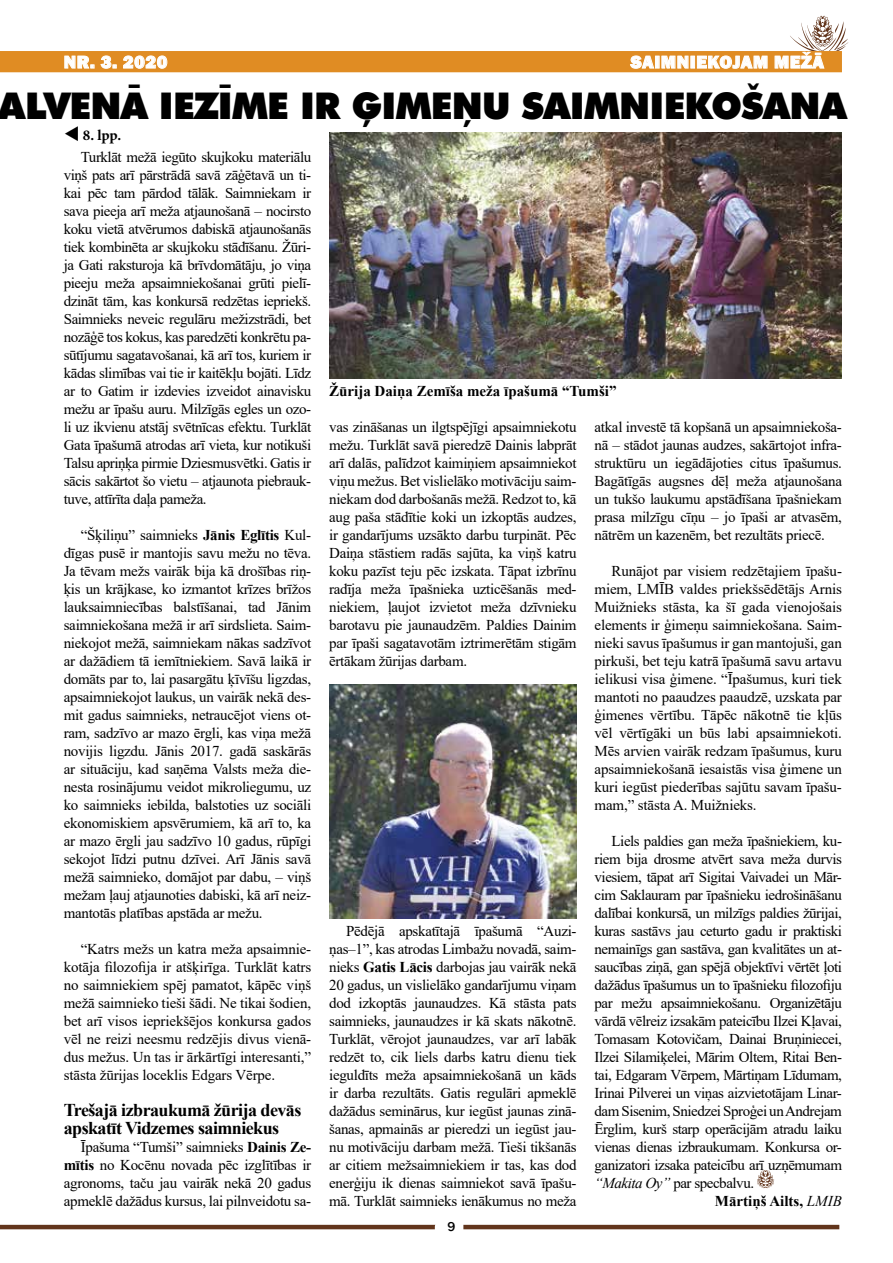
<style>
.page{position:relative;width:893px;height:1263px;background:#fff}
.page>*{position:absolute;margin:0;border:0;box-sizing:border-box;transform-origin:0 0}
.t1{font:900 36.75px "Futura TL";letter-spacing:-.02em;color:#000}
.t2{font:700 18px/18px "Times New Roman";letter-spacing:-.03em;color:#000}
.t3{font:800 18px "Franklin Gothic";letter-spacing:.04em;color:#fff}
.t4{font:15px/18px "Times New Roman";letter-spacing:-.03em;color:#000;text-align:justify}
.t5{font:700 15px "Times New Roman";color:#000}
.t6{font:700 15px "Minion Pro";color:#000}
.t7{font:500 13.5px "Franklin Gothic";color:#000}
.s1{font-weight:700}
.s2{font-style:italic}
.s3{font-weight:400;font-style:italic}
</style>
<div class="page">
<hr style="left:0;top:1225px;width:839px;height:4px;background:#62351c">
<svg style="left:435px;top:1224px;width:28px;height:5px"></svg>
<div style="left:0;top:51px;width:842px;height:21px;background:#e08c23"></div>
<svg style="left:630px;top:55px;width:25px;height:14px"></svg>
<div style="left:655px;top:56px;width:4px;height:13px;border:1px solid #fff"></div>
<svg style="left:661px;top:55px;width:28px;height:14px"></svg>
<div style="left:690px;top:56px;width:5px;height:13px;border:1px solid #fff"></div>
<svg style="left:697px;top:55px;width:71px;height:14px"></svg>
<svg style="left:774px;top:16px;width:74px;height:53px"></svg>
<svg style="left:64px;top:55px;width:53px;height:14px"></svg>
<svg style="left:123px;top:55px;width:45px;height:14px"></svg>
<svg style="left:757px;top:1170px;width:17px;height:18px"></svg>
<img style="left:329px;top:684px;width:248px;height:234px">
<img style="left:329px;top:133px;width:513px;height:245px">
<p class="t3" style="left:64px;top:50px;width:105px">NR. 3. 2020</p>
<p class="t3" style="left:631px;top:50px;width:195px">SAIMNIEKOJAM MEŽĀ</p>
<h1 class="t1" style="left:-1px;top:80px;width:849px">ALVENĀ IEZĪME IR ĢIMEŅU SAIMNIEKOŠANA</h1>
<p class="t6" style="left:64px;top:125px;width:59px">▼ 8. lpp.</p>
<p class="t4" style="left:64px;top:148px;width:249px;text-indent:17px">Turklāt mežā iegūto skujkoku materiālu viņš pats arī pārstrādā savā zāģētavā un ti&shy;kai pēc tam pārdod tālāk. Saimniekam ir sava pieeja arī meža atjaunošanā – nocirsto koku vietā atvērumos dabiskā atjaunošanās tiek kombinēta ar skujkoku stādīšanu. Žūri&shy;ja Gati raksturoja kā brīvdomātāju, jo viņa pieeju meža apsaimniekošanai grūti pielī&shy;dzināt tām, kas konkursā redzētas iepriekš.<br>Saimnieks neveic regulāru mežizstrādi, bet nozāģē tos kokus, kas paredzēti konkrētu pa&shy;sūtījumu sagatavošanai, kā arī tos, kuriem ir kādas slimības vai tie ir kaitēkļu bojāti. Līdz ar to Gatim ir izdevies izveidot ainavisku mežu ar īpašu auru. Milzīgās egles un ozo&shy;li uz ikvienu atstāj svētnīcas efektu. Turklāt Gata īpašumā atrodas arī vieta, kur notikuši Talsu apriņķa pirmie Dziesmusvētki. Gatis ir sācis sakārtot šo vietu – atjaunota piebrauk&shy;tuve, attīrīta daļa pameža.</p>
<p class="t4" style="left:64px;top:526px;width:249px;text-indent:17px">“Šķiliņu” saimnieks <span class="s1">Jānis Eglītis</span> Kul&shy;dīgas pusē ir mantojis savu mežu no tēva.<br>Ja tēvam mežs vairāk bija kā drošības riņ&shy;ķis un krājkase, ko izmantot krīzes brīžos lauksaimniecības balstīšanai, tad Jānim saimniekošana mežā ir arī sirdslieta. Saim&shy;niekojot mežā, saimniekam nākas sadzīvot ar dažādiem tā iemītniekiem. Savā laikā ir domāts par to, lai pasargātu ķīvīšu ligzdas, apsaimniekojot laukus, un vairāk nekā des&shy;mit gadus saimnieks, netraucējot viens ot&shy;ram, sadzīvo ar mazo ērgli, kas viņa mežā novijis ligzdu. Jānis 2017. gadā saskārās ar situāciju, kad saņēma Valsts meža die&shy;nesta rosinājumu veidot mikroliegumu, uz ko saimnieks iebilda, balstoties uz sociāli ekonomiskiem apsvērumiem, kā arī to, ka ar mazo ērgli jau sadzīvo 10 gadus, rūpīgi sekojot līdzi putnu dzīvei. Arī Jānis savā mežā saimnieko, domājot par dabu, – viņš mežam ļauj atjaunoties dabiski, kā arī neiz&shy;mantotās platības apstāda ar mežu.</p>
<p class="t4" style="left:64px;top:940px;width:249px;text-indent:17px">“Katrs mežs un katra meža apsaimnie&shy;kotāja filozofija ir atšķirīga. Turklāt katrs no saimniekiem spēj pamatot, kāpēc viņš mežā saimnieko tieši šādi. Ne tikai šodien, bet arī visos iepriekšējos konkursa gados vēl ne reizi neesmu redzējis divus vienā&shy;dus mežus. Un tas ir ārkārtīgi interesanti,” stāsta žūrijas loceklis Edgars Vērpe.</p>
<p class="t2" style="left:64px;top:1100px;width:239px">Trešajā izbraukumā žūrija devās apskatīt Vidzemes saimniekus</p>
<p class="t4" style="left:64px;top:1138px;width:249px;text-indent:17px">Īpašuma “Tumši” saimnieks <span class="s1">Dainis Ze&shy;mītis</span> no Kocēnu novada pēc izglītības ir agronoms, taču jau vairāk nekā 20 gadus apmeklē dažādus kursus, lai pilnveidotu sa-</p>
<p class="t5" style="left:329px;top:380px;width:289px">Žūrija Daiņa Zemīša meža īpašumā “Tumši”</p>
<p class="t4" style="left:329px;top:418px;width:249px">vas zināšanas un ilgtspējīgi apsaimniekotu mežu. Turklāt savā pieredzē Dainis labprāt arī dalās, palīdzot kaimiņiem apsaimniekot viņu mežus. Bet vislielāko motivāciju saim&shy;niekam dod darbošanās mežā. Redzot to, kā aug paša stādītie koki un izkoptās audzes, ir gandarījums uzsākto darbu turpināt. Pēc Daiņa stāstiem radās sajūta, ka viņš katru koku pazīst teju pēc izskata. Tāpat izbrīnu radīja meža īpašnieka uzticēšanās med&shy;niekiem, ļaujot izvietot meža dzīvnieku barotavu pie jaunaudzēm. Paldies Dainim par īpaši sagatavotām iztrimerētām stigām ērtākam žūrijas darbam.</p>
<p class="t4" style="left:595px;top:418px;width:249px">atkal investē tā kopšanā un apsaimniekoša&shy;nā – stādot jaunas audzes, sakārtojot infra&shy;struktūru un iegādājoties citus īpašumus.<br>Bagātīgās augsnes dēļ meža atjaunošana un tukšo laukumu apstādīšana īpašniekam prasa milzīgu cīņu – jo īpaši ar atvasēm, nātrēm un kazenēm, bet rezultāts priecē.</p>
<p class="t4" style="left:595px;top:562px;width:249px;text-indent:17px">Runājot par visiem redzētajiem īpašu&shy;miem, LMĪB valdes priekšsēdētājs Arnis Muižnieks stāsta, ka šī gada vienojošais elements ir ģimeņu saimniekošana. Saim&shy;nieki savus īpašumus ir gan mantojuši, gan pirkuši, bet teju katrā īpašumā savu artavu ielikusi visa ģimene. “Īpašumus, kuri tiek mantoti no paaudzes paaudzē, uzskata par ģimenes vērtību. Tāpēc nākotnē tie kļūs vēl vērtīgāki un būs labi apsaimniekoti.<br>Mēs arvien vairāk redzam īpašumus, kuru apsaimniekošanā iesaistās visa ģimene un kuri iegūst piederības sajūtu savam īpašu&shy;mam,” stāsta A. Muižnieks.</p>
<p class="t4" style="left:612px;top:832px;width:232px">Liels paldies gan meža īpašniekiem, ku-</p>
<p class="t4" style="left:595px;top:850px;width:249px">riem bija drosme atvērt sava meža durvis</p>
<p class="t4" style="left:595px;top:868px;width:249px">viesiem, tāpat arī Sigitai Vaivadei un Mār-</p>
<p class="t4" style="left:595px;top:886px;width:249px">cim Saklauram par īpašnieku iedrošināšanu</p>
<p class="t4" style="left:595px;top:904px;width:249px">dalībai konkursā, un milzīgs paldies žūrijai,</p>
<p class="t4" style="left:595px;top:922px;width:249px">kuras sastāvs jau ceturto gadu ir praktiski</p>
<p class="t4" style="left:595px;top:940px;width:249px">nemainīgs gan sastāva, gan kvalitātes un at-</p>
<p class="t4" style="left:595px;top:958px;width:249px">saucības ziņā, gan spējā objektīvi vērtēt ļoti</p>
<p class="t4" style="left:595px;top:976px;width:249px">dažādus īpašumus un to īpašnieku filozofiju</p>
<p class="t4" style="left:595px;top:994px;width:249px">par mežu apsaimniekošanu. Organizētāju</p>
<p class="t4" style="left:595px;top:1012px;width:249px">vārdā vēlreiz izsakām pateicību Ilzei Kļavai,</p>
<p class="t4" style="left:595px;top:1030px;width:249px">Tomasam Kotovičam, Dainai Bruņiniecei,</p>
<p class="t4" style="left:595px;top:1048px;width:249px">Ilzei Silamiķelei, Mārim Oltem, Ritai Ben-</p>
<p class="t4" style="left:595px;top:1066px;width:249px">tai, Edgaram Vērpem, Mārtiņam Līdumam,</p>
<p class="t4" style="left:595px;top:1084px;width:249px">Irinai Pilverei un viņas aizvietotājam Linar-</p>
<p class="t4" style="left:595px;top:1102px;width:249px">dam Sisenim, Sniedzei Sproģei un Andrejam</p>
<p class="t4" style="left:595px;top:1120px;width:249px">Ērglim, kurš starp operācijām atradu laiku</p>
<p class="t4" style="left:595px;top:1138px;width:249px">vienas dienas izbraukumam. Konkursa or-</p>
<p class="t4" style="left:595px;top:1156px;width:249px">ganizatori izsaka pateicību arī uzņēmumam</p>
<p class="t4" style="left:595px;top:1174px;width:161px"><span class="s2">“Makita Oy”</span> par specbalvu.</p>
<p class="t5" style="left:715px;top:1190px;width:129px">Mārtiņš Ailts, <span class="s3">LMIB</span></p>
<p class="t4" style="left:329px;top:922px;width:249px;text-indent:17px">Pēdējā apskatītajā īpašumā “Auzi&shy;ņas–1”, kas atrodas Limbažu novadā, saim&shy;nieks <span class="s1">Gatis Lācis</span> darbojas jau vairāk nekā 20 gadus, un vislielāko gandarījumu viņam dod izkoptās jaunaudzes. Kā stāsta pats saimnieks, jaunaudzes ir kā skats nākotnē.<br>Turklāt, vērojot jaunaudzes, var arī labāk redzēt to, cik liels darbs katru dienu tiek ieguldīts meža apsaimniekošanā un kāds ir darba rezultāts. Gatis regulāri apmeklē dažādus seminārus, kur iegūst jaunas zinā&shy;šanas, apmainās ar pieredzi un iegūst jau&shy;nu motivāciju darbam mežā. Tieši tikšanās ar citiem mežsaimniekiem ir tas, kas dod enerģiju ik dienas saimniekot savā īpašu&shy;mā. Turklāt saimnieks ienākumus no meža</p>
<p class="t7" style="left:447px;top:1218px;width:9px">9</p>
</div>
